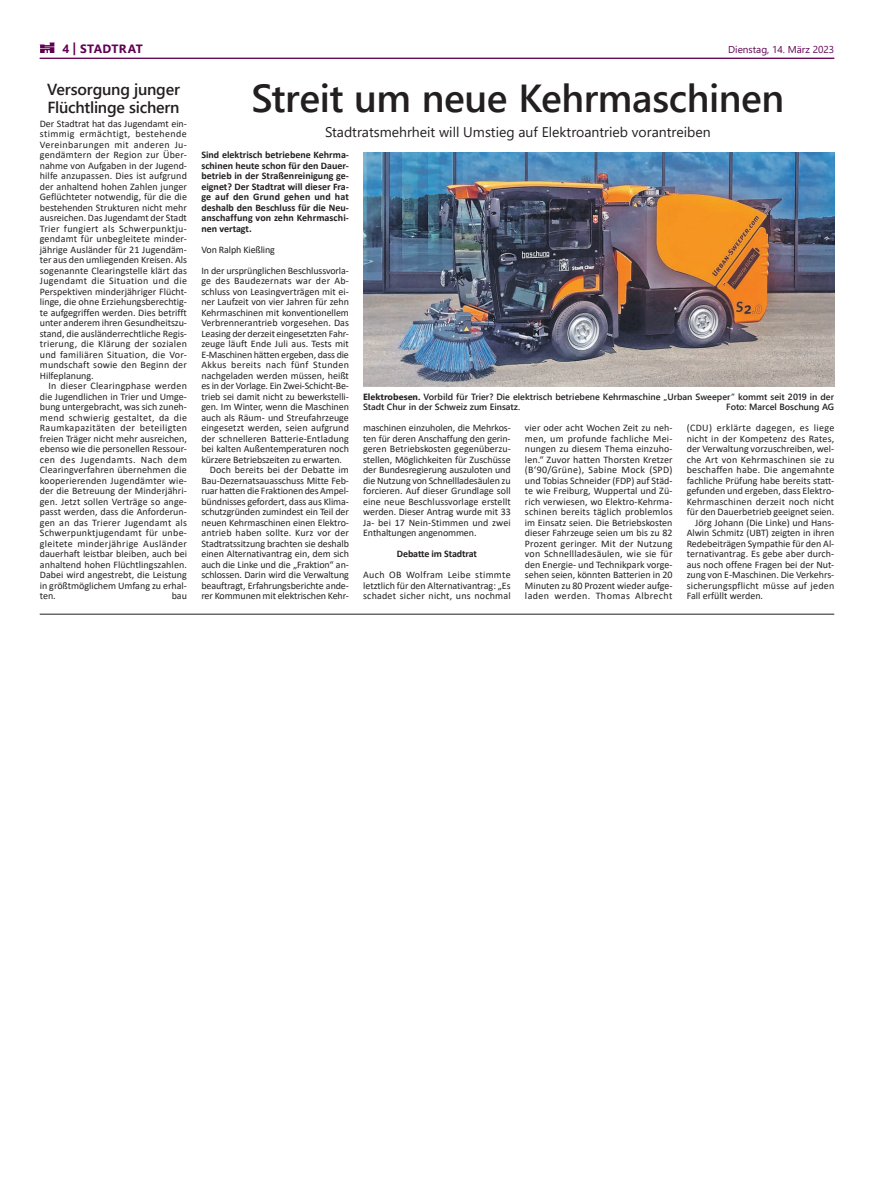
<style>
.page{position:relative;width:874px;height:1191px;background:#fff}
.page>*{position:absolute;margin:0;border:0;box-sizing:border-box;transform-origin:0 0}
.t1{font:600 39px "Segoe UI";letter-spacing:-.01em;color:#231f20}
.t2{font:600 16px/18px "Segoe UI";letter-spacing:-.015em;color:#231f20}
.t3{font:14px "Segoe UI";color:#231f20}
.t4{font:700 12px "Segoe UI";color:#610053}
.t5{font:10px/10.5px "Calibri";color:#231f20;text-align:justify}
.t6{font:700 10px/10.5px "Calibri";color:#231f20;text-align:justify}
.t7{font:10px "Calibri";letter-spacing:.02em;color:#231f20}
.t8{font:10px "Calibri";letter-spacing:.035em;color:#231f20}
.t9{font:10px "Calibri";letter-spacing:.03em;color:#231f20}
.t10{font:10px "Segoe UI";color:#610053}
.t11{font:600 9px/10.5px "Segoe UI";letter-spacing:.005em;color:#231f20}
.s1{font-size:12.7px}
.s2{font-weight:700}
</style>
<div class="page">
<hr style="left:40px;top:58px;width:793px;height:1px;background:#610053">
<svg style="left:40px;top:43px;width:15px;height:10px"></svg>
<img style="left:363px;top:152px;width:470px;height:234px">
<hr style="left:40px;top:614px;width:793px;height:1px;background:#231f20">
<p class="t4" style="left:62px;top:37px;width:20px">4 <span class="s1">|</span> sTADTRAT</p>
<p class="t10" style="left:727px;top:40px;width:107px">Dienstag, 14. März 2023</p>
<h2 class="t2" style="left:47px;top:79px;width:134px">Versorgung junger<br>Flüchtlinge sichern</h2>
<p class="t5" style="left:40px;top:118px;width:149px">Der Stadtrat hat das Jugendamt ein&shy;stimmig ermächtigt, bestehende Vereinbarungen mit anderen Ju&shy;gendämtern der Region zur Über&shy;nahme von Aufgaben in der Jugend&shy;hilfe anzupassen. Dies ist aufgrund der anhaltend hohen Zahlen junger Geflüchteter notwendig, für die die bestehenden Strukturen nicht mehr ausreichen. Das Jugendamt der Stadt Trier fungiert als Schwerpunktju&shy;gendamt für unbegleitete minder&shy;jährige Ausländer für 21 Jugendäm&shy;ter aus den umliegenden Kreisen. Als sogenannte Clearingstelle klärt das Jugendamt die Situation und die Perspektiven minderjähriger Flücht&shy;linge, die ohne Erziehungsberechtig&shy;te aufgegriffen werden. Dies betrifft unter anderem ihren Gesundheitszu&shy;stand, die ausländerrechtliche Regis&shy;trierung, die Klärung der sozialen und familiären Situation, die Vor&shy;mundschaft sowie den Beginn der Hilfeplanung.</p>
<p class="t5" style="left:40px;top:380px;width:149px;text-indent:8px">In dieser Clearingphase werden die Jugendlichen in Trier und Umge&shy;bung untergebracht, was sich zuneh&shy;mend schwierig gestaltet, da die Raumkapazitäten der beteiligten freien Träger nicht mehr ausreichen, ebenso wie die personellen Ressour&shy;cen des Jugendamts. Nach dem Clearingverfahren übernehmen die kooperierenden Jugendämter wie&shy;der die Betreuung der Minderjähri&shy;gen. Jetzt sollen Verträge so ange&shy;passt werden, dass die Anforderun&shy;gen an das Trierer Jugendamt als Schwerpunktjugendamt für unbe&shy;gleitete minderjährige Ausländer dauerhaft leistbar bleiben, auch bei anhaltend hohen Flüchtlingszahlen.<br>Dabei wird angestrebt, die Leistung in größtmöglichem Umfang zu erhal&shy;ten.</p>
<h1 class="t1" style="left:251px;top:61px;width:534px">Streit um neue Kehrmaschinen</h1>
<h3 class="t3" style="left:325px;top:119px;width:387px">Stadtratsmehrheit will Umstieg auf Elektroantrieb vorantreiben</h3>
<p class="t6" style="left:201px;top:149px;width:149px">Sind elektrisch betriebene Kehrma&shy;schinen heute schon für den Dauer&shy;betrieb in der Straßenreinigung ge&shy;eignet? Der Stadtrat will dieser Fra&shy;ge auf den Grund gehen und hat deshalb den Beschluss für die Neu&shy;anschaffung von zehn Kehrmaschi&shy;nen vertagt.</p>
<p class="t5" style="left:201px;top:238px;width:149px;line-height:21px">Von Ralph Kießling<br>In der ursprünglichen Beschlussvorla-</p>
<p class="t7" style="left:201px;top:274px;width:149px">ge des Baudezernats war der Ab-</p>
<p class="t5" style="left:201px;top:286px;width:149px">schluss von Leasingverträgen mit ei-</p>
<p class="t5" style="left:201px;top:296px;width:149px">ner Laufzeit von vier Jahren für zehn</p>
<p class="t5" style="left:201px;top:307px;width:149px">Kehrmaschinen mit konventionellem</p>
<p class="t5" style="left:201px;top:317px;width:149px">Verbrennerantrieb vorgesehen. Das</p>
<p class="t5" style="left:201px;top:328px;width:149px">Leasing der derzeit eingesetzten Fahr-</p>
<p class="t5" style="left:201px;top:338px;width:149px">zeuge läuft Ende Juli aus. Tests mit</p>
<p class="t5" style="left:201px;top:349px;width:149px">E-Maschinen hätten ergeben, dass die</p>
<p class="t9" style="left:201px;top:358px;width:149px">Akkus bereits nach fünf Stunden</p>
<p class="t5" style="left:201px;top:370px;width:149px">nachgeladen werden müssen, heißt</p>
<p class="t5" style="left:201px;top:380px;width:149px">es in der Vorlage. Ein Zwei-Schicht-Be-</p>
<p class="t5" style="left:201px;top:391px;width:149px">trieb sei damit nicht zu bewerkstelli-</p>
<p class="t5" style="left:201px;top:401px;width:149px">gen. Im Winter, wenn die Maschinen</p>
<p class="t5" style="left:201px;top:412px;width:149px">auch als Räum- und Streufahrzeuge</p>
<p class="t5" style="left:201px;top:422px;width:149px">eingesetzt werden, seien aufgrund</p>
<p class="t5" style="left:201px;top:433px;width:149px">der schnelleren Batterie-Entladung</p>
<p class="t5" style="left:201px;top:443px;width:149px">bei kalten Außentemperaturen noch</p>
<p class="t5" style="left:201px;top:454px;width:142px">kürzere Betriebszeiten zu erwarten.</p>
<p class="t5" style="left:210px;top:464px;width:140px">Doch bereits bei der Debatte im</p>
<p class="t5" style="left:201px;top:475px;width:149px">Bau-Dezernatsauasschuss Mitte Feb-</p>
<p class="t5" style="left:201px;top:485px;width:149px">ruar hatten die Fraktionen des Ampel-</p>
<p class="t5" style="left:201px;top:496px;width:149px">bündnisses gefordert, dass aus Klima-</p>
<p class="t5" style="left:201px;top:506px;width:149px">schutzgründen zumindest ein Teil der</p>
<p class="t5" style="left:201px;top:517px;width:149px">neuen Kehrmaschinen einen Elektro-</p>
<p class="t5" style="left:201px;top:527px;width:149px">antrieb haben sollte. Kurz vor der</p>
<p class="t5" style="left:201px;top:538px;width:149px">Stadtratssitzung brachten sie deshalb</p>
<p class="t5" style="left:201px;top:548px;width:149px">einen Alternativantrag ein, dem sich</p>
<p class="t5" style="left:201px;top:559px;width:149px">auch die Linke und die „Fraktion“ an-</p>
<p class="t5" style="left:201px;top:569px;width:149px">schlossen. Darin wird die Verwaltung</p>
<p class="t5" style="left:201px;top:580px;width:149px">beauftragt, Erfahrungsberichte ande-</p>
<p class="t5" style="left:201px;top:590px;width:149px">rer Kommunen mit elektrischen Kehr-</p>
<p class="t11" style="left:363px;top:390px;width:472px"><span class="s2">Elektrobesen.</span> Vorbild für Trier? Die elektrisch betriebene Kehrmaschine „Urban Sweeper“ kommt seit 2019 in der<br>Stadt Chur in der Schweiz zum Einsatz.</p>
<p class="t11" style="left:725px;top:401px;width:109px">Foto: Marcel Boschung AG</p>
<p class="t5" style="left:524px;top:422px;width:149px">vier oder acht Wochen Zeit zu neh&shy;men, um profunde fachliche Mei&shy;nungen zu diesem Thema einzuho&shy;len.“ Zuvor hatten Thorsten Kretzer (B‘90/Grüne), Sabine Mock (SPD) und Tobias Schneider (FDP) auf Städ&shy;te wie Freiburg, Wuppertal und Zü&shy;rich verwiesen, wo Elektro-Kehrma&shy;schinen bereits täglich problemlos im Einsatz seien. Die Betriebskosten dieser Fahrzeuge seien um bis zu 82<br>Prozent geringer. Mit der Nutzung von Schnellladesäulen, wie sie für den Energie- und Technikpark vorge&shy;sehen seien, könnten Batterien in 20<br>Minuten zu 80 Prozent wieder aufge&shy;laden werden. Thomas Albrecht</p>
<p class="t8" style="left:686px;top:421px;width:149px">(CDU) erklärte dagegen, es liege</p>
<p class="t5" style="left:363px;top:422px;width:149px">maschinen einzuholen, die Mehrkos&shy;ten für deren Anschaffung den gerin&shy;geren Betriebskosten gegenüberzu&shy;stellen, Möglichkeiten für Zuschüsse der Bundesregierung auszuloten und die Nutzung von Schnellladesäulen zu forcieren. Auf dieser Grundlage soll eine neue Beschlussvorlage erstellt werden. Dieser Antrag wurde mit 33<br>Ja- bei 17 Nein-Stimmen und zwei Enthaltungen angenommen.</p>
<p class="t6" style="left:396px;top:548px;width:82px">Debatte im Stadtrat</p>
<p class="t5" style="left:363px;top:569px;width:149px">Auch OB Wolfram Leibe stimmte letztlich für den Alternativantrag: „Es schadet sicher nicht, uns nochmal</p>
<p class="t5" style="left:686px;top:433px;width:149px">nicht in der Kompetenz des Rates,</p>
<p class="t5" style="left:686px;top:443px;width:149px">der Verwaltung vorzuschreiben, wel-</p>
<p class="t7" style="left:686px;top:452px;width:149px">che Art von Kehrmaschinen sie zu</p>
<p class="t7" style="left:686px;top:463px;width:149px">beschaffen habe. Die angemahnte</p>
<p class="t5" style="left:686px;top:475px;width:149px">fachliche Prüfung habe bereits statt-</p>
<p class="t5" style="left:686px;top:485px;width:149px">gefunden und ergeben, dass Elektro-</p>
<p class="t7" style="left:686px;top:494px;width:149px">Kehrmaschinen derzeit noch nicht</p>
<p class="t5" style="left:686px;top:506px;width:149px">für den Dauerbetrieb geeignet seien.</p>
<p class="t5" style="left:695px;top:517px;width:140px">Jörg Johann (Die Linke) und Hans-</p>
<p class="t5" style="left:686px;top:527px;width:149px">Alwin Schmitz (UBT) zeigten in ihren</p>
<p class="t5" style="left:686px;top:538px;width:149px">Redebeiträgen Sympathie für den Al-</p>
<p class="t5" style="left:686px;top:548px;width:149px">ternativantrag. Es gebe aber durch-</p>
<p class="t5" style="left:686px;top:559px;width:149px">aus noch offene Fragen bei der Nut-</p>
<p class="t5" style="left:686px;top:569px;width:149px">zung von E-Maschinen. Die Verkehrs-</p>
<p class="t7" style="left:686px;top:578px;width:149px">sicherungspflicht müsse auf jeden</p>
<p class="t5" style="left:686px;top:590px;width:78px">Fall erfüllt werden.</p>
<p class="t5" style="left:172px;top:590px;width:17px">bau</p>
</div>
